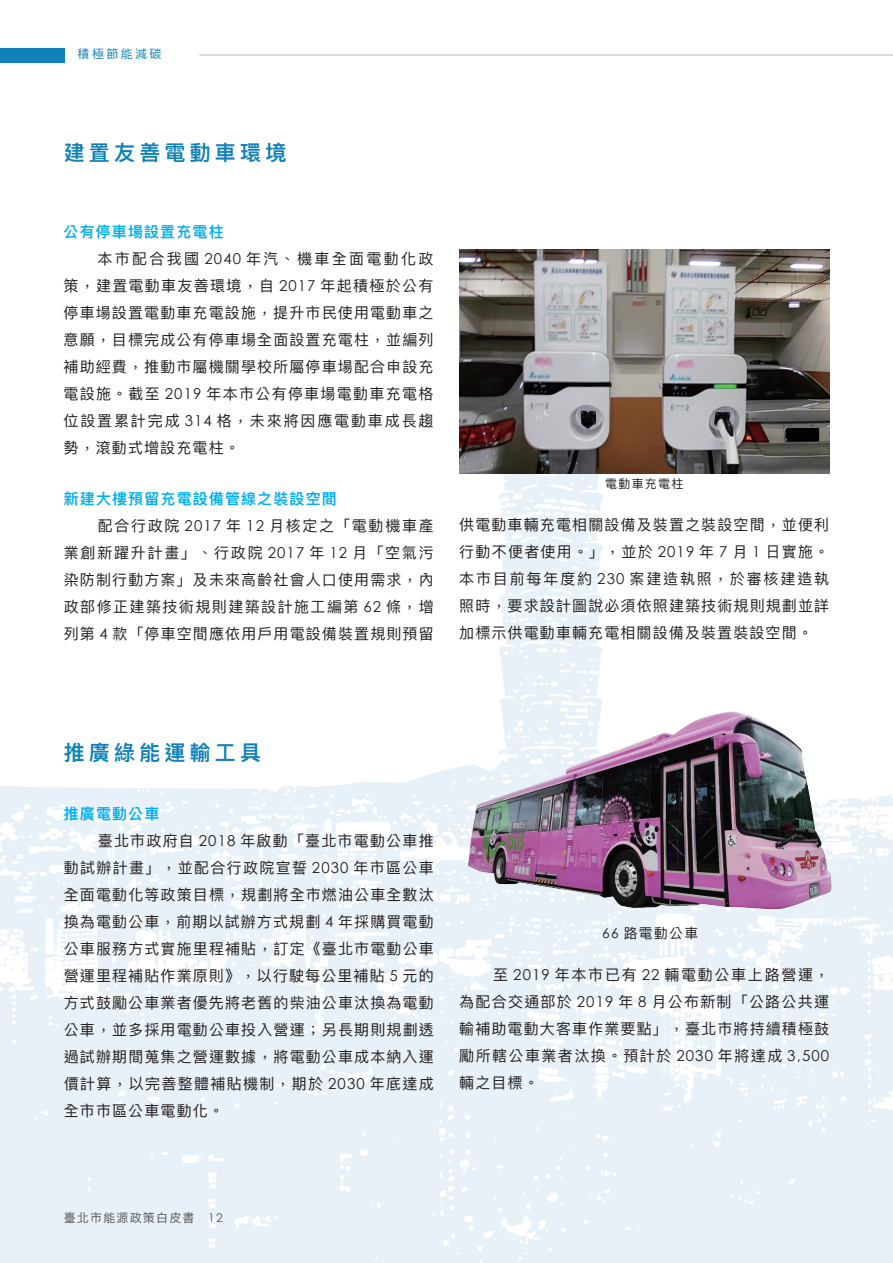
<style>
.page{position:relative;width:893px;height:1263px;background:#fff}
.page>*{position:absolute;margin:0;border:0;box-sizing:border-box;transform-origin:0 0}
.t1{font:600 21px "Ping Fang TC";letter-spacing:.2em;color:#1181b7}
.t2{font:15px/27px "Ping Fang TC";letter-spacing:.075em;color:#231f20;text-align:justify}
.t3{font:600 15px "Ping Fang TC";letter-spacing:.075em;color:#00aeef}
.t4{font:15px "Ping Fang TC";letter-spacing:.12em;color:#231f20}
.t5{font:15px "Ping Fang TC";letter-spacing:.125em;color:#231f20}
.t6{font:15px "Ping Fang TC";letter-spacing:.095em;color:#231f20}
.t7{font:15px "Ping Fang TC";letter-spacing:.115em;color:#231f20}
.t8{font:15px "Ping Fang TC";letter-spacing:.155em;color:#231f20}
.t9{font:13.8px "Ping Fang TC";letter-spacing:.1em;color:#231f20}
.t10{font:12px "Ping Fang TC";letter-spacing:.1em;color:#57585a}
.t11{font:12px "Ping Fang TC";letter-spacing:.2em;color:#1181b7}
.t12{font:12px "Ping Fang TC";letter-spacing:.1em;color:#231f20}
.s1{font-family:"Century Gothic"}
</style>
<div class="page">
<img style="left:0;top:249px;width:893px;height:1014px">
<div style="left:0;top:48px;width:65px;height:15px;background:#1181b7"></div>
<hr style="left:199px;top:55px;width:694px;height:1px;background:#bcbdc0">
<img style="left:459px;top:250px;width:370px;height:224px">
<img style="left:465px;top:692px;width:371px;height:238px">
<p class="t11" style="left:78px;top:46px;width:85px">積極節能減碳</p>
<h1 class="t1" style="left:64px;top:139px;width:224px">建置友善電動車環境</h1>
<p class="t3" style="left:64px;top:222px;width:162px">公有停車場設置充電柱</p>
<p class="t8" style="left:98px;top:249px;width:337px">本市配合我國 <span class="s1">2040</span> 年汽、機車全面電動化政</p>
<p class="t2" style="left:64px;top:272px;width:371px">策，建置電動車友善環境，自 <span class="s1">2017</span> 年起積極於公有</p>
<p class="t2" style="left:64px;top:299px;width:371px">停車場設置電動車充電設施，提升市民使用電動車之</p>
<p class="t2" style="left:64px;top:326px;width:371px">意願，目標完成公有停車場全面設置充電柱，並編列</p>
<p class="t2" style="left:64px;top:353px;width:371px">補助經費，推動市屬機關學校所屬停車場配合申設充</p>
<p class="t2" style="left:64px;top:380px;width:371px">電設施。截至 <span class="s1">2019</span> 年本市公有停車場電動車充電格</p>
<p class="t5" style="left:64px;top:411px;width:371px">位設置累計完成 <span class="s1">314</span> 格，未來將因應電動車成長趨</p>
<p class="t2" style="left:64px;top:434px;width:178px">勢，滾動式增設充電柱。</p>
<p class="t3" style="left:64px;top:489px;width:274px">新建大樓預留充電設備管線之裝設空間</p>
<p class="t7" style="left:98px;top:516px;width:337px">配合行政院 <span class="s1">2017</span> 年 <span class="s1">12</span> 月核定之「電動機車產</p>
<p class="t4" style="left:64px;top:543px;width:371px">業創新躍升計畫」、行政院 <span class="s1">2017</span> 年 <span class="s1">12</span> 月「空氣污</p>
<p class="t2" style="left:64px;top:566px;width:371px">染防制行動方案」及未來高齡社會人口使用需求，內</p>
<p class="t6" style="left:64px;top:597px;width:371px">政部修正建築技術規則建築設計施工編第 <span class="s1">62</span> 條，增</p>
<p class="t2" style="left:64px;top:620px;width:371px">列第 <span class="s1">4</span> 款「停車空間應依用戶用電設備裝置規則預留</p>
<p class="t12" style="left:605px;top:477px;width:79px">電動車充電柱</p>
<p class="t2" style="left:459px;top:511px;width:371px">供電動車輛充電相關設備及裝置之裝設空間，並便利行動不便者使用。」，並於 <span class="s1">2019</span> 年 <span class="s1">7</span> 月 <span class="s1">1</span> 日實施。本市目前每年度約 <span class="s1">230</span> 案建造執照，於審核建造執照時，要求設計圖說必須依照建築技術規則規劃並詳加標示供電動車輛充電相關設備及裝置裝設空間。</p>
<h1 class="t1" style="left:64px;top:740px;width:199px">推廣綠能運輸工具</h1>
<p class="t3" style="left:64px;top:804px;width:97px">推廣電動公車</p>
<p class="t2" style="left:98px;top:827px;width:337px">臺北市政府自 <span class="s1">2018</span> 年啟動「臺北市電動公車推</p>
<p class="t2" style="left:64px;top:854px;width:371px">動試辦計畫」，並配合行政院宣誓 <span class="s1">2030</span> 年市區公車</p>
<p class="t2" style="left:64px;top:881px;width:371px">全面電動化等政策目標，規劃將全市燃油公車全數汰</p>
<p class="t2" style="left:64px;top:908px;width:371px">換為電動公車，前期以試辦方式規劃 <span class="s1">4</span> 年採購買電動</p>
<p class="t2" style="left:64px;top:935px;width:371px">公車服務方式實施里程補貼，訂定《臺北市電動公車</p>
<p class="t2" style="left:64px;top:962px;width:371px">營運里程補貼作業原則》，以行駛每公里補貼 <span class="s1">5</span> 元的</p>
<p class="t2" style="left:64px;top:989px;width:371px">方式鼓勵公車業者優先將老舊的柴油公車汰換為電動</p>
<p class="t2" style="left:64px;top:1016px;width:371px">公車，並多採用電動公車投入營運；另長期則規劃透</p>
<p class="t2" style="left:64px;top:1043px;width:371px">過試辦期間蒐集之營運數據，將電動公車成本納入運</p>
<p class="t2" style="left:64px;top:1070px;width:371px">價計算，以完善整體補貼機制，期於 <span class="s1">2030</span> 年底達成</p>
<p class="t2" style="left:64px;top:1097px;width:162px">全市市區公車電動化。</p>
<p class="t9" style="left:602px;top:924px;width:97px"><span class="s1">66</span> 路電動公車</p>
<p class="t2" style="left:459px;top:961px;width:371px;text-indent:34px">至 <span class="s1">2019</span> 年本市已有 <span class="s1">22</span> 輛電動公車上路營運，為配合交通部於 <span class="s1">2019</span> 年 <span class="s1">8</span> 月公布新制「公路公共運輸補助電動大客車作業要點」，臺北市將持續積極鼓勵所轄公車業者汰換。預計於 <span class="s1">2030</span> 年將達成 <span class="s1">3,500</span>輛之目標。</p>
<p class="t10" style="left:64px;top:1210px;width:160px">臺北市能源政策白皮書 <span class="s1">12</span></p>
</div>
